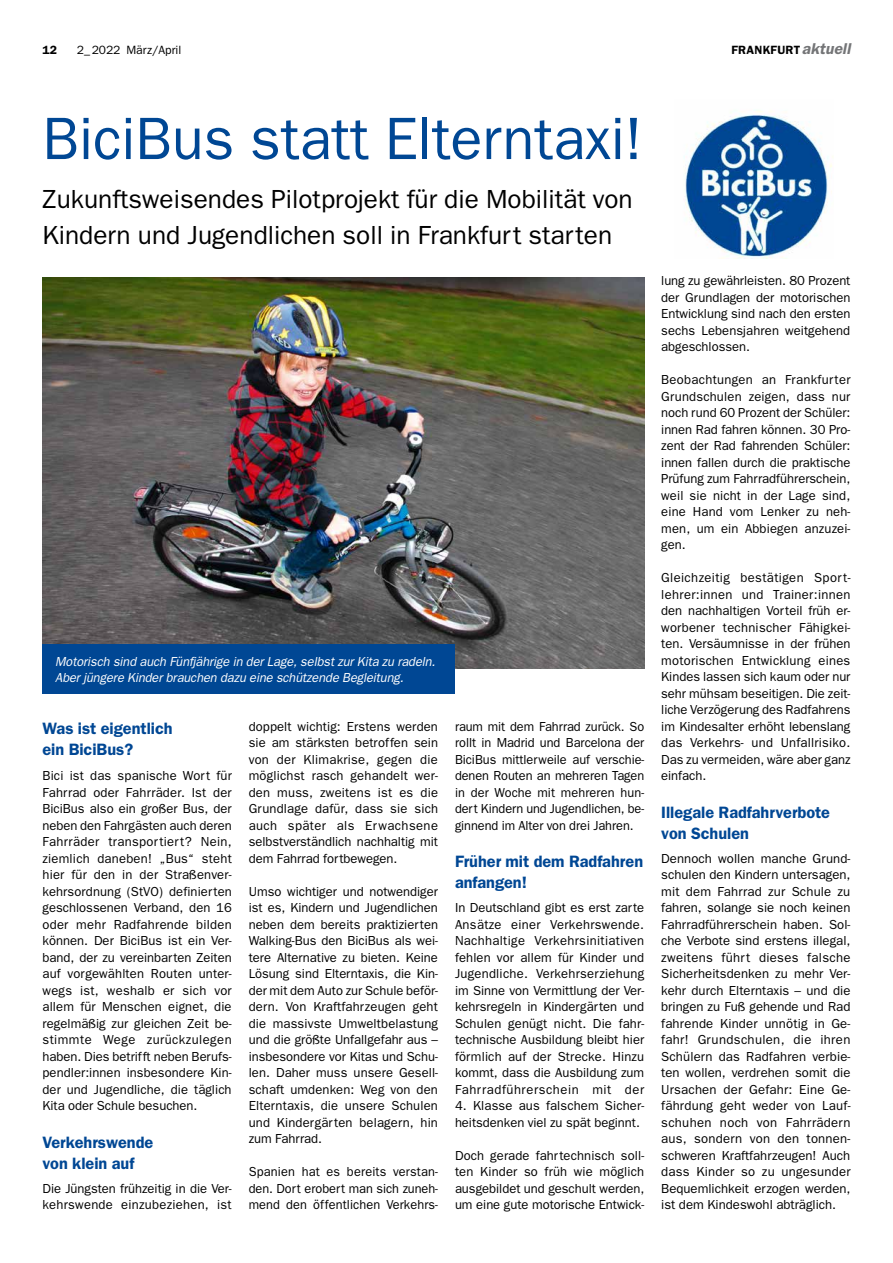
<style>
.page{position:relative;width:893px;height:1263px;background:#fff}
.page>*{position:absolute;margin:0;border:0;box-sizing:border-box;transform-origin:0 0}
.t1{font:60px "Franklin Gothic";color:#004794}
.t2{font:26.25px/36px "Franklin Gothic";color:#000}
.t3{font:600 16.5px/21px "Franklin Gothic";color:#004794}
.t4{font:13.2px/16.5px "Franklin Gothic";color:#000;text-align:justify}
.t5{font:italic 13.2px/16.5px "Franklin Gothic";letter-spacing:-.005em;color:#fff}
.t6{font:600 12px "Franklin Gothic";letter-spacing:.025em;color:#000}
.t7{font:12px "Franklin Gothic";color:#000}
.s1{font-style:italic;font-size:15.75px;color:#747577}
</style>
<div class="page">
<img style="left:43px;top:278px;width:601px;height:391px">
<img style="left:684px;top:110px;width:149px;height:149px">
<div style="left:43px;top:644px;width:412px;height:50px;background:#004794"></div>
<p class="t6" style="left:43px;top:43px;width:16px">12</p>
<p class="t7" style="left:77px;top:43px;width:106px">2_2022 März/April</p>
<p class="t6" style="left:731px;top:43px;width:120px">FRANKFURT<span class="s1">aktuell</span></p>
<h1 class="t1" style="left:43px;top:104px;width:601px">BiciBus statt Elterntaxi!</h1>
<h2 class="t2" style="left:43px;top:181px;width:592px">Zukunftsweisendes Pilotprojekt für die Mobilität von<br>Kindern und Jugendlichen soll in Frankfurt starten</h2>
<p class="t5" style="left:55px;top:653px;width:382px">Motorisch sind auch Fünfjährige in der Lage, selbst zur Kita zu radeln.<br>Aber jüngere Kinder brauchen dazu eine schützende Begleitung.</p>
<p class="t3" style="left:43px;top:717px;width:132px">Was ist eigentlich ein BiciBus?</p>
<p class="t4" style="left:43px;top:767px;width:191px">Bici ist das spanische Wort für Fahrrad oder Fahrräder. Ist der BiciBus also ein großer Bus, der neben den Fahrgästen auch deren Fahrräder transportiert? Nein, ziemlich daneben! „Bus“ steht hier für den in der Straßenver&shy;kehrsordnung (StVO) definierten geschlossenen Verband, den 16 oder mehr Radfahrende bilden können. Der BiciBus ist ein Ver&shy;band, der zu vereinbarten Zeiten auf vorgewählten Routen unter&shy;wegs ist, weshalb er sich vor allem für Menschen eignet, die regelmäßig zur gleichen Zeit be&shy;stimmte Wege zurückzulegen haben. Dies betrifft neben Berufs&shy;pendler:innen insbesondere Kin&shy;der und Jugendliche, die täglich Kita oder Schule besuchen.</p>
<p class="t3" style="left:43px;top:1131px;width:112px">Verkehrswende von klein auf</p>
<p class="t4" style="left:43px;top:1180px;width:191px">Die Jüngsten frühzeitig in die Ver&shy;kehrswende einzubeziehen, ist</p>
<p class="t4" style="left:249px;top:718px;width:191px">doppelt wichtig: Erstens werden sie am stärksten betroffen sein von der Klimakrise, gegen die möglichst rasch gehandelt wer&shy;den muss, zweitens ist es die Grundlage dafür, dass sie sich auch später als Erwachsene selbstverständlich nachhaltig mit dem Fahrrad fortbewegen.</p>
<p class="t4" style="left:249px;top:883px;width:191px">Umso wichtiger und notwendiger ist es, Kindern und Jugendlichen neben dem bereits praktizierten Walking-Bus den BiciBus als wei&shy;tere Alternative zu bieten. Keine Lösung sind Elterntaxis, die Kin&shy;der mit dem Auto zur Schule beför&shy;dern. Von Kraftfahrzeugen geht die massivste Umweltbelastung und die größte Unfallgefahr aus – insbesondere vor Kitas und Schu&shy;len. Daher muss unsere Gesell&shy;schaft umdenken: Weg von den Elterntaxis, die unsere Schulen und Kindergärten belagern, hin zum Fahrrad.</p>
<p class="t4" style="left:249px;top:1163px;width:191px">Spanien hat es bereits verstan&shy;den. Dort erobert man sich zuneh&shy;mend den öffentlichen Verkehrs-</p>
<p class="t4" style="left:455px;top:718px;width:191px">raum mit dem Fahrrad zurück. So rollt in Madrid und Barcelona der BiciBus mittlerweile auf verschie&shy;denen Routen an mehreren Tagen in der Woche mit mehreren hun&shy;dert Kindern und Jugendlichen, be&shy;ginnend im Alter von drei Jahren.</p>
<p class="t3" style="left:455px;top:851px;width:190px">Früher mit dem Radfahren anfangen!</p>
<p class="t4" style="left:455px;top:899px;width:191px">In Deutschland gibt es erst zarte Ansätze einer Verkehrswende.<br>Nachhaltige Verkehrsinitiativen fehlen vor allem für Kinder und Jugendliche. Verkehrserziehung im Sinne von Vermittlung der Ver&shy;kehrsregeln in Kindergärten und Schulen genügt nicht. Die fahr&shy;technische Ausbildung bleibt hier förmlich auf der Strecke. Hinzu kommt, dass die Ausbildung zum Fahrradführerschein mit der</p>
<p class="t4" style="left:455px;top:1097px;width:191px">4. Klasse aus falschem Sicher&shy;heitsdenken viel zu spät beginnt.</p>
<p class="t4" style="left:455px;top:1147px;width:191px">Doch gerade fahrtechnisch soll&shy;ten Kinder so früh wie möglich ausgebildet und geschult werden, um eine gute motorische Entwick-</p>
<p class="t4" style="left:661px;top:272px;width:191px">lung zu gewährleisten. 80 Prozent der Grundlagen der motorischen Entwicklung sind nach den ersten sechs Lebensjahren weitgehend abgeschlossen.</p>
<p class="t4" style="left:661px;top:371px;width:191px">Beobachtungen an Frankfurter Grundschulen zeigen, dass nur noch rund 60 Prozent der Schüler: innen Rad fahren können. 30 Pro&shy;zent der Rad fahrenden Schüler: innen fallen durch die praktische Prüfung zum Fahrradführerschein, weil sie nicht in der Lage sind, eine Hand vom Lenker zu neh&shy;men, um ein Abbiegen anzuzei&shy;gen.</p>
<p class="t4" style="left:661px;top:569px;width:191px">Gleichzeitig bestätigen Sport&shy;lehrer:innen und Trainer:innen den nachhaltigen Vorteil früh er&shy;worbener technischer Fähigkei&shy;ten. Versäumnisse in der frühen motorischen Entwicklung eines Kindes lassen sich kaum oder nur sehr mühsam beseitigen. Die zeit&shy;liche Verzögerung des Radfahrens im Kindesalter erhöht lebenslang das Verkehrs- und Unfallrisiko.<br>Das zu vermeiden, wäre aber ganz einfach.</p>
<p class="t3" style="left:661px;top:801px;width:170px">Illegale Radfahrverbote von Schulen</p>
<p class="t4" style="left:661px;top:850px;width:191px">Dennoch wollen manche Grund&shy;schulen den Kindern untersagen, mit dem Fahrrad zur Schule zu fahren, solange sie noch keinen Fahrradführerschein haben. Sol&shy;che Verbote sind erstens illegal, zweitens führt dieses falsche Sicherheitsdenken zu mehr Ver&shy;kehr durch Elterntaxis – und die bringen zu Fuß gehende und Rad fahrende Kinder unnötig in Ge&shy;fahr! Grundschulen, die ihren Schülern das Radfahren verbie&shy;ten wollen, verdrehen somit die Ursachen der Gefahr: Eine Ge&shy;fährdung geht weder von Lauf&shy;schuhen noch von Fahrrädern aus, sondern von den tonnen&shy;schweren Kraftfahrzeugen! Auch dass Kinder so zu ungesunder Bequemlichkeit erzogen werden, ist dem Kindeswohl abträglich.</p>
</div>
